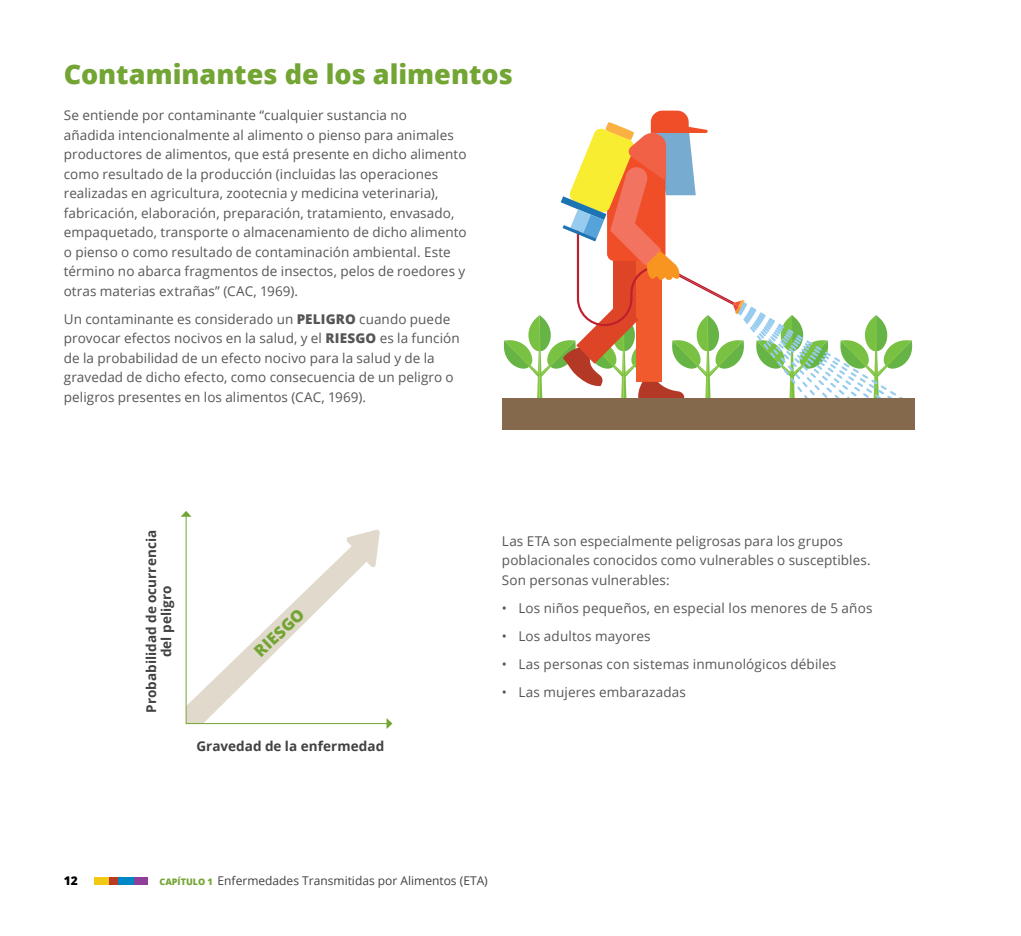
<style>
.page{position:relative;width:1021px;height:936px;background:#fff}
.page>*{position:absolute;margin:0;border:0;box-sizing:border-box;transform-origin:0 0}
.t1{font:800 27px "Open Sans";color:#73a534}
.t2{font:800 16.5px "Open Sans";color:#73a534}
.t3{font:13.5px/19.5px "Open Sans";letter-spacing:.005em;color:#565659}
.t4{font:700 13.5px/15px "Open Sans";letter-spacing:.005em;color:#414042;text-align:center}
.t5{font:12px "Open Sans";color:#414042}
.t6{font:800 12px "Open Sans";color:#000}
.s1{font-weight:800}
.s2{font-weight:800;font-size:9px;color:#73a534}
</style>
<div class="page">
<div style="left:133px;top:877px;width:15px;height:7px;background:#903f98"></div>
<div style="left:118px;top:877px;width:15px;height:7px;background:#0088c6"></div>
<div style="left:94px;top:877px;width:16px;height:7px;background:#f2ca16"></div>
<div style="left:110px;top:877px;width:8px;height:7px;background:#bb3a26"></div>
<svg style="left:185px;top:516px;width:201px;height:208px"></svg>
<svg style="left:181px;top:511px;width:10px;height:5px"></svg>
<svg style="left:386px;top:718px;width:6px;height:11px"></svg>
<svg style="left:503px;top:111px;width:409px;height:287px"></svg>
<div style="left:502px;top:398px;width:412px;height:31px;background:#84694c"></div>
<h1 class="t1" style="left:64px;top:54px;width:450px">Contaminantes de los alimentos</h1>
<p class="t3" style="left:64px;top:105px;width:404px">Se entiende por contaminante “cualquier sustancia no<br>añadida intencionalmente al alimento o pienso para animales productores de alimentos, que está presente en dicho alimento como resultado de la producción (incluidas las operaciones realizadas en agricultura, zootecnia y medicina veterinaria), fabricación, elaboración, preparación, tratamiento, envasado, empaquetado, transporte o almacenamiento de dicho alimento o pienso o como resultado de contaminación ambiental. Este término no abarca fragmentos de insectos, pelos de roedores y otras materias extrañas” (CAC, 1969).</p>
<p class="t3" style="left:64px;top:309px;width:397px">Un contaminante es considerado un <span class="s1">PELIGRO</span> cuando puede provocar efectos nocivos en la salud, y el <span class="s1">RIESGO</span> es la función de la probabilidad de un efecto nocivo para la salud y de la gravedad de dicho efecto, como consecuencia de un peligro o peligros presentes en los alimentos (CAC, 1969).</p>
<p class="t4" style="left:143px;top:712px;width:184px;rotate:-90deg">Probabilidad de ocurrencia del peligro</p>
<p class="t2" style="left:248px;top:645px;width:63px;rotate:-44deg">RIESGO</p>
<p class="t4" style="left:196px;top:738px;width:189px">Gravedad de la enfermedad</p>
<p class="t3" style="left:502px;top:530px;width:370px">Las ETA son especialmente peligrosas para los grupos poblacionales conocidos como vulnerables o susceptibles.<br>Son personas vulnerables:</p>
<p class="t3" style="left:502px;top:597px;width:372px">• Los niños pequeños, en especial los menores de 5 años</p>
<p class="t3" style="left:502px;top:625px;width:150px">• Los adultos mayores</p>
<p class="t3" style="left:502px;top:653px;width:336px">• Las personas con sistemas inmunológicos débiles</p>
<p class="t3" style="left:502px;top:681px;width:185px">• Las mujeres embarazadas</p>
<p class="t6" style="left:64px;top:871px;width:16px">12</p>
<p class="t5" style="left:159px;top:872px;width:330px"><span class="s2">CAPÍTULO 1</span> Enfermedades Transmitidas por Alimentos (ETA)</p>
</div>
